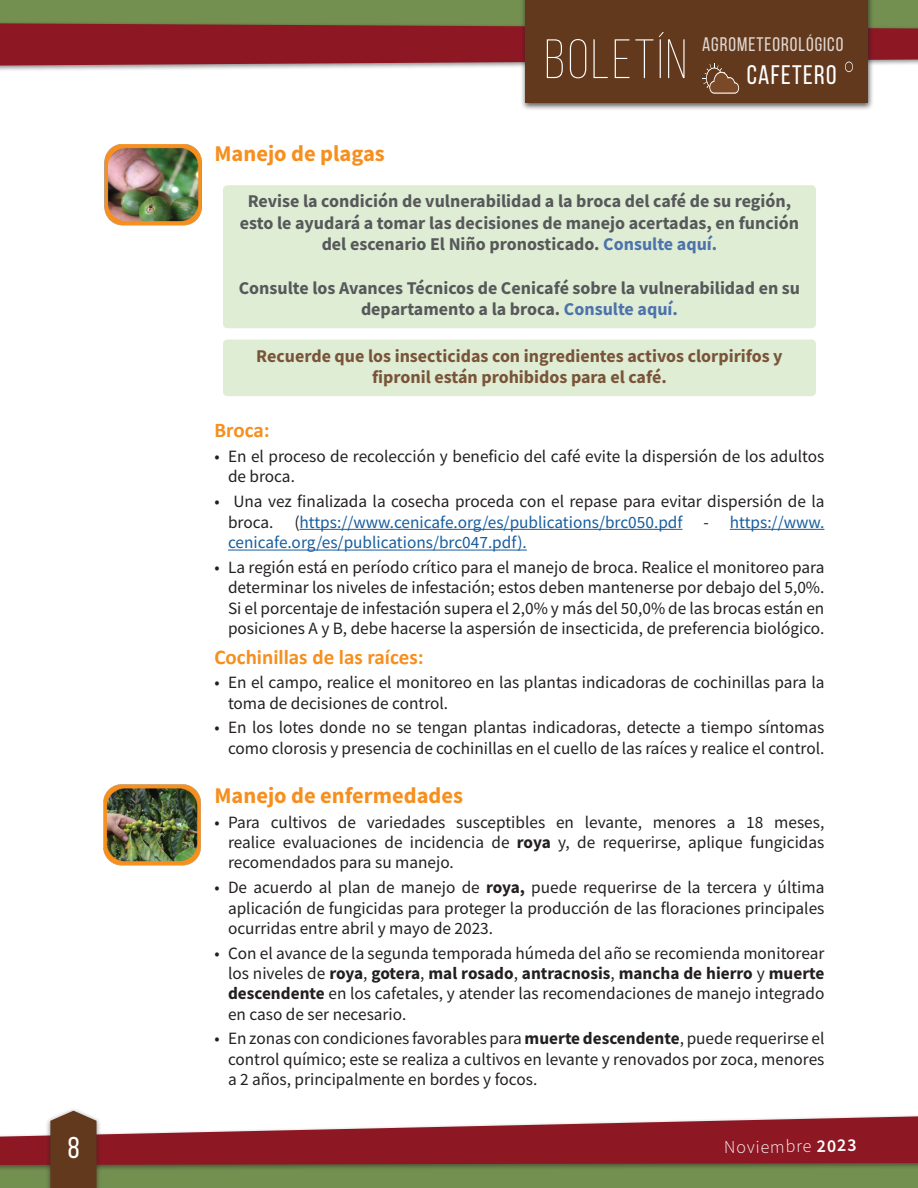
<style>
.page{position:relative;width:918px;height:1188px;background:#fff}
.page>*{position:absolute;margin:0;border:0;box-sizing:border-box;transform-origin:0 0}
.t1{font:300 55.35px "Bebas Neue";letter-spacing:.05em;color:#fff}
.t2{font:30px "Bebas Neue";color:#fff}
.t3{font:26.85px "Bebas Neue";letter-spacing:.05em;color:#fff}
.Párrafos_1{font:700 22.5px "Source Sans Pro";color:#f68f1e}
.Párrafos_1-2{font:700 21px "Calibri";color:#f68f1e}
.t4{font:19.65px "Bebas Neue";letter-spacing:.05em;color:#fff}
.DestacadoCentrado{font:700 18px/21.6px "Source Sans Pro";color:#57585a;text-align:center}
.DestacadoCentrado-2{font:700 18px/21.6px "Source Sans Pro";color:#795439;text-align:center}
.t5{font:300 18px "Source Sans Pro";color:#fff}
.t6{font:17.25px/20.4px "Source Sans Pro";color:#231f20;text-align:justify}
.t7{font:17.25px/20.7px "Source Sans Pro";color:#175d9e;text-align:justify}
.s1{color:#4d72ac}
.s2{color:#231f20}
.s3{font-weight:700}
.s4{font-weight:600}
</style>
<div class="page">
<div style="left:0;top:1143px;width:918px;height:45px;background:#749050"></div>
<div style="left:0;top:0;width:918px;height:55px;background:#749050"></div>
<div style="left:0;top:1113px;width:918px;height:59px;background:#231f20;opacity:.5"></div>
<svg style="left:0;top:1116px;width:918px;height:49px;fill:#8d1824"></svg>
<div style="left:520px;top:0;width:354px;height:111px;background:#231f20;opacity:.75"></div>
<div style="left:526px;top:0;width:342px;height:103px;background:#62391c"></div>
<svg style="left:0;top:23px;width:918px;height:71px"></svg>
<div style="left:45px;top:1107px;width:57px;height:81px;background:#231f20;opacity:.5"></div>
<svg style="left:50px;top:1111px;width:47px;height:77px;background:#6b452a"></svg>
<div style="left:223px;top:185px;width:593px;height:78px;background:#deedd4;border-radius:4px"></div>
<div style="left:223px;top:250px;width:593px;height:35px;background:#deedd4;border-radius:4px"></div>
<div style="left:223px;top:272px;width:593px;height:56px;background:#deedd4;border-radius:4px"></div>
<div style="left:223px;top:340px;width:593px;height:56px;background:#deedd4;border-radius:4px"></div>
<hr style="left:300px;top:529px;width:383px;height:1px;background:#175d9e">
<hr style="left:730px;top:529px;width:94px;height:1px;background:#175d9e">
<hr style="left:228px;top:550px;width:299px;height:1px;background:#175d9e">
<img style="left:103px;top:784px;width:98px;height:82px">
<img style="left:104px;top:145px;width:98px;height:81px">
<h1 class="t1" style="left:545px;top:30px;width:144px">BOLETÍN</h1>
<p class="t4" style="left:702px;top:34px;width:143px">AGROMETEOROLÓGICO</p>
<h3 class="t3" style="left:747px;top:60px;width:91px">CAFETERO</h3>
<p class="Párrafos_1" style="left:215px;top:138px;width:172px">Manejo de plagas</p>
<p class="DestacadoCentrado" style="left:240px;top:190px;width:561px">Revise la condición de vulnerabilidad a la broca del café de su región, esto le ayudará a tomar las decisiones de manejo acertadas, en función del escenario El Niño pronosticado. <span class="s1">Consulte aquí.</span></p>
<p class="DestacadoCentrado" style="left:239px;top:277px;width:563px">Consulte los Avances Técnicos de Cenicafé sobre la vulnerabilidad en su departamento a la broca. <span class="s1">Consulte aquí.</span></p>
<p class="DestacadoCentrado-2" style="left:256px;top:344px;width:528px">Recuerde que los insecticidas con ingredientes activos clorpirifos y fipronil están prohibidos para el café.</p>
<p class="Párrafos_1-2" style="left:215px;top:417px;width:57px">Broca:</p>
<p class="t6" style="left:228px;top:446px;width:598px;text-indent:-14px">• En el proceso de recolección y beneficio del café evite la dispersión de los adultos de broca.</p>
<p class="t7" style="left:228px;top:491px;width:598px;text-indent:-14px"><span class="s2">• Una vez finalizada la cosecha proceda con el repase para evitar dispersión de la broca. (</span>https://www.cenicafe.org/es/publications/brc050.pdf <span class="s2">-</span> https://www. cenicafe.org/es/publications/brc047.pdf).</p>
<p class="t6" style="left:228px;top:557px;width:598px;text-indent:-14px">• La región está en período crítico para el manejo de broca. Realice el monitoreo para determinar los niveles de infestación; estos deben mantenerse por debajo del 5,0%.<br>Si el porcentaje de infestación supera el 2,0% y más del 50,0% de las brocas están en posiciones A y B, debe hacerse la aspersión de insecticida, de preferencia biológico.</p>
<p class="Párrafos_1-2" style="left:215px;top:643px;width:211px">Cochinillas de las raíces:</p>
<p class="t6" style="left:228px;top:672px;width:598px;text-indent:-14px">• En el campo, realice el monitoreo en las plantas indicadoras de cochinillas para la toma de decisiones de control.</p>
<p class="t6" style="left:215px;top:717px;width:611px;text-align:right">• En los lotes donde no se tengan plantas indicadoras, detecte a tiempo síntomas como clorosis y presencia de cochinillas en el cuello de las raíces y realice el control.</p>
<p class="Párrafos_1" style="left:215px;top:780px;width:250px">Manejo de enfermedades</p>
<p class="t6" style="left:228px;top:812px;width:598px;text-indent:-14px">• Para cultivos de variedades susceptibles en levante, menores a 18 meses, realice evaluaciones de incidencia de <span class="s3">roya</span> y, de requerirse, aplique fungicidas recomendados para su manejo.</p>
<p class="t6" style="left:228px;top:877px;width:598px;text-indent:-14px">• De acuerdo al plan de manejo de <span class="s3">roya,</span> puede requerirse de la tercera y última aplicación de fungicidas para proteger la producción de las floraciones principales ocurridas entre abril y mayo de 2023.</p>
<p class="t6" style="left:228px;top:943px;width:598px;text-indent:-14px">• Con el avance de la segunda temporada húmeda del año se recomienda monitorear los niveles de <span class="s3">roya</span>, <span class="s3">gotera</span>, <span class="s3">mal rosado</span>, <span class="s3">antracnosis</span>, <span class="s3">mancha de hierro</span> y <span class="s3">muerte descendente</span> en los cafetales, y atender las recomendaciones de manejo integrado en caso de ser necesario.</p>
<p class="t6" style="left:228px;top:1028px;width:598px;text-indent:-14px">• En zonas con condiciones favorables para <span class="s3">muerte descendente</span>, puede requerirse el control químico; este se realiza a cultivos en levante y renovados por zoca, menores a 2 años, principalmente en bordes y focos.</p>
<h2 class="t2" style="left:68px;top:1132px;width:13px">8</h2>
<p class="t5" style="left:724px;top:1135px;width:134px;rotate:-1deg">Noviembre <span class="s4">2023</span></p>
</div>
